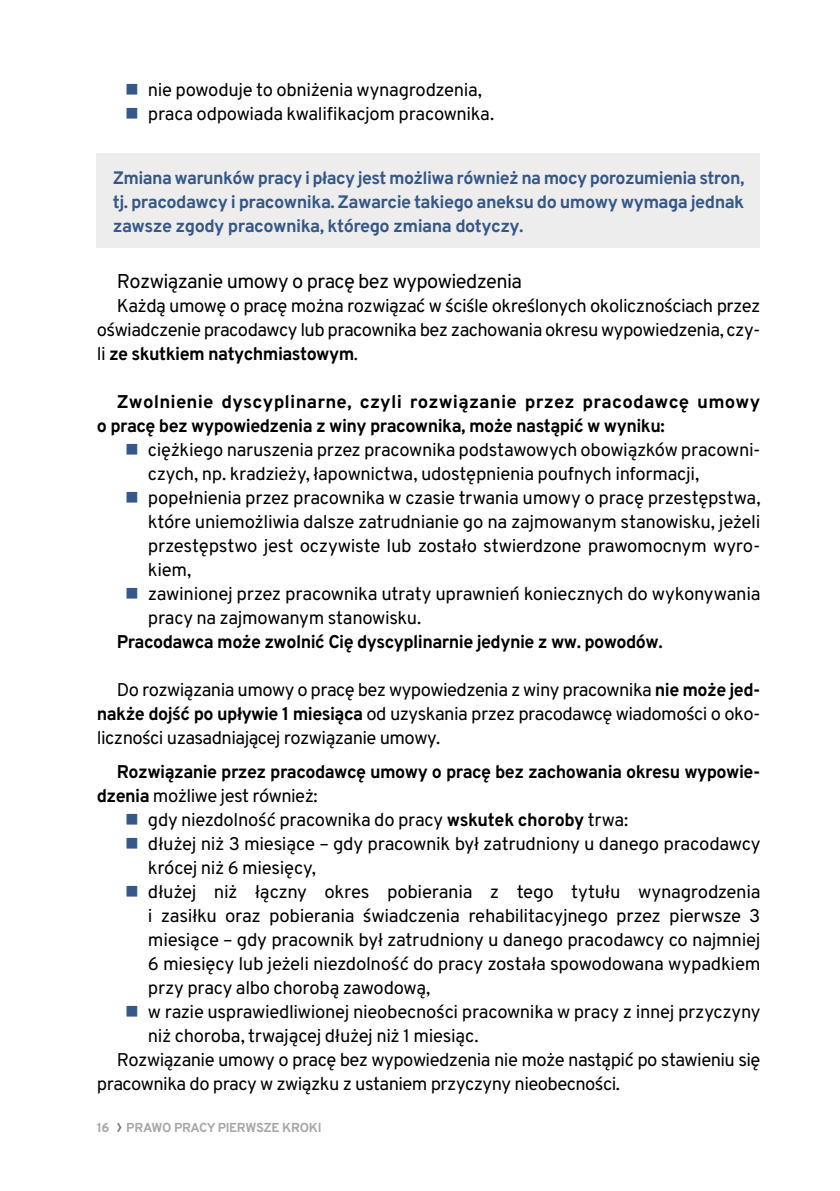
<style>
.page{position:relative;width:840px;height:1191px;background:#fff}
.page>*{position:absolute;margin:0;border:0;box-sizing:border-box;transform-origin:0 0}
.t1{font:20px "Overpass";letter-spacing:-.03em;color:#000}
.t2{font:18.4px/24px "Overpass";letter-spacing:-.02em;color:#000}
.t3{font:700 18.4px "Overpass";letter-spacing:-.03em;color:#000}
.t4{font:700 18.4px/24px "Overpass";letter-spacing:.01em;color:#000}
.t5{font:700 18px/24px "Overpass";letter-spacing:-.03em;color:#365888;text-align:justify}
.t6{font:700 13px "Overpass";letter-spacing:-.025em;color:#a8a8a7}
.s1{font-weight:700}
.s2{color:#7c7b7b}
</style>
<div class="page">
<div style="left:96px;top:153px;width:663px;height:95px;background:#ededed"></div>
<p class="t2" style="left:148px;top:77px;width:348px">nie powoduje to obniżenia wynagrodzenia, praca odpowiada kwalifikacjom pracownika.</p>
<p class="t5" style="left:113px;top:165px;width:632px">Zmiana warunków pracy i płacy jest możliwa również na mocy porozumienia stron, tj. pracodawcy i pracownika. Zawarcie takiego aneksu do umowy wymaga jednak zawsze zgody pracownika, którego zmiana dotyczy.</p>
<p class="t1" style="left:117px;top:265px;width:406px">Rozwiązanie umowy o pracę bez wypowiedzenia</p>
<p class="t2" style="left:97px;top:293px;width:664px;text-align:justify;text-indent:20px">Każdą umowę o pracę można rozwiązać w ściśle określonych okolicznościach przez oświadczenie pracodawcy lub pracownika bez zachowania okresu wypowiedzenia, czy&shy;li <span class="s1">ze skutkiem natychmiastowym</span>.</p>
<p class="t4" style="left:97px;top:389px;width:664px;text-indent:20px">Zwolnienie dyscyplinarne, czyli rozwiązanie przez pracodawcę umowy o pracę bez wypowiedzenia z winy pracownika, może nastąpić w wyniku:</p>
<p class="t2" style="left:148px;top:437px;width:613px">ciężkiego naruszenia przez pracownika podstawowych obowiązków pracowni&shy;czych, np. kradzieży, łapownictwa, udostępnienia poufnych informacji, popełnienia przez pracownika w czasie trwania umowy o pracę przestępstwa, które uniemożliwia dalsze zatrudnianie go na zajmowanym stanowisku, jeżeli przestępstwo jest oczywiste lub zostało stwierdzone prawomocnym wyro&shy;kiem,<br>zawinionej przez pracownika utraty uprawnień koniecznych do wykonywania pracy na zajmowanym stanowisku.</p>
<p class="t3" style="left:117px;top:627px;width:547px">Pracodawca może zwolnić Cię dyscyplinarnie jedynie z ww. powodów.</p>
<p class="t2" style="left:97px;top:677px;width:664px;text-align:justify;text-indent:20px">Do rozwiązania umowy o pracę bez wypowiedzenia z winy pracownika <span class="s1">nie może jed&shy;nakże dojść po upływie 1 miesiąca</span> od uzyskania przez pracodawcę wiadomości o oko&shy;liczności uzasadniającej rozwiązanie umowy.</p>
<p class="t3" style="left:117px;top:757px;width:644px">Rozwiązanie przez pracodawcę umowy o pracę bez zachowania okresu wypowie-</p>
<p class="t2" style="left:97px;top:783px;width:222px"><span class="s1">dzenia</span> możliwe jest również:</p>
<p class="t2" style="left:148px;top:807px;width:481px">gdy niezdolność pracownika do pracy <span class="s1">wskutek choroby</span> trwa:</p>
<p class="t2" style="left:148px;top:831px;width:613px">dłużej niż 3 miesiące – gdy pracownik był zatrudniony u danego pracodawcy</p>
<p class="t2" style="left:148px;top:855px;width:169px">krócej niż 6 miesięcy,</p>
<p class="t2" style="left:148px;top:879px;width:613px">dłużej niż łączny okres pobierania z tego tytułu wynagrodzenia</p>
<p class="t2" style="left:148px;top:903px;width:613px">i zasiłku oraz pobierania świadczenia rehabilitacyjnego przez pierwsze 3</p>
<p class="t2" style="left:148px;top:927px;width:613px">miesiące – gdy pracownik był zatrudniony u danego pracodawcy co najmniej</p>
<p class="t2" style="left:148px;top:951px;width:613px">6 miesięcy lub jeżeli niezdolność do pracy została spowodowana wypadkiem</p>
<p class="t2" style="left:148px;top:975px;width:284px">przy pracy albo chorobą zawodową,</p>
<p class="t2" style="left:148px;top:999px;width:613px">w razie usprawiedliwionej nieobecności pracownika w pracy z innej przyczyny</p>
<p class="t2" style="left:148px;top:1023px;width:332px">niż choroba, trwającej dłużej niż 1 miesiąc.</p>
<p class="t2" style="left:117px;top:1047px;width:644px">Rozwiązanie umowy o pracę bez wypowiedzenia nie może nastąpić po stawieniu się</p>
<p class="t2" style="left:97px;top:1071px;width:524px">pracownika do pracy w związku z ustaniem przyczyny nieobecności.</p>
<p class="t6" style="left:97px;top:1117px;width:226px">16 <span class="s2">⟩</span> PRAWO PRACY PIERWSZE KROKI</p>
</div>
